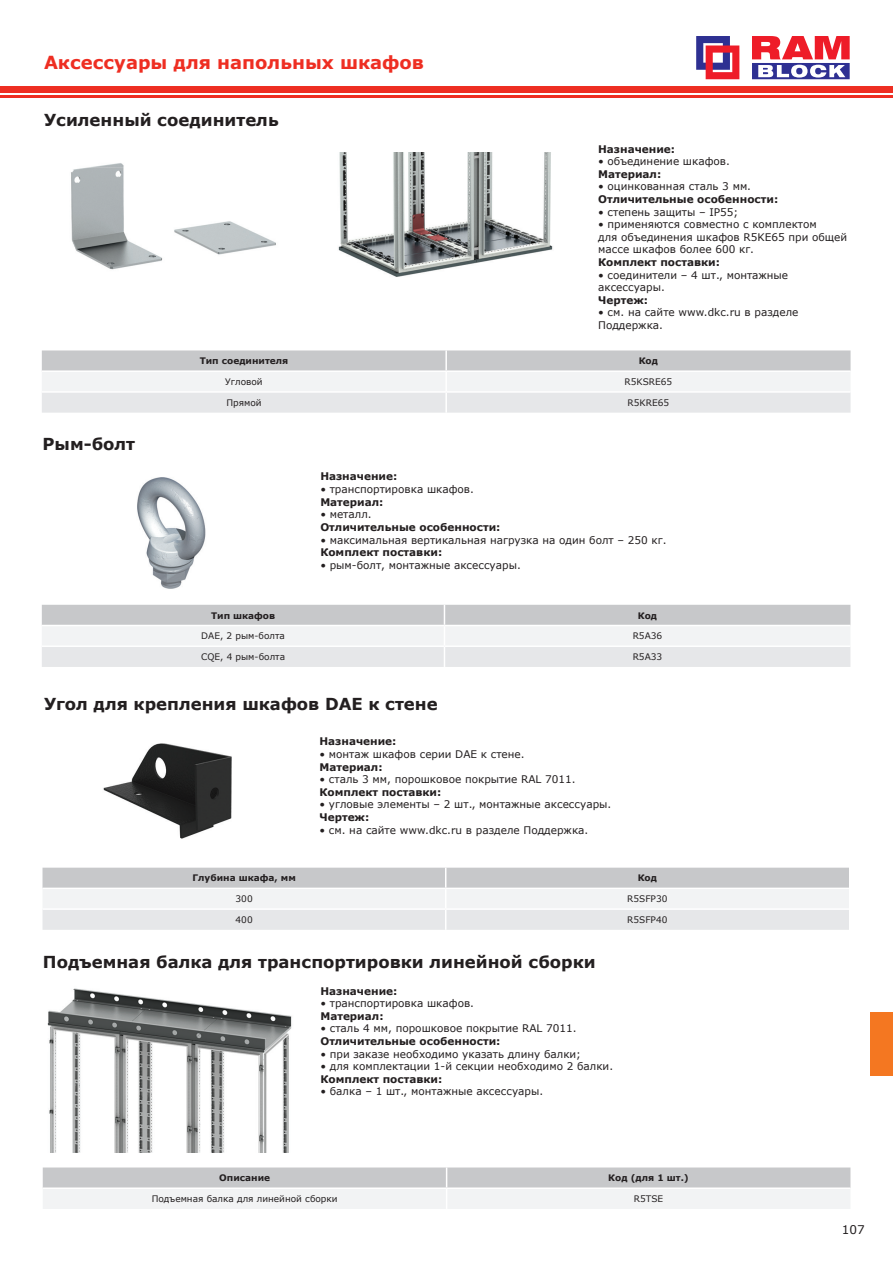
<style>
.page{position:relative;width:893px;height:1263px;background:#fff}
.page>*{position:absolute;margin:0;border:0;box-sizing:border-box;transform-origin:0 0}
.t1{font:700 18px "Verdana";color:#ee2e22}
.t2{font:700 16.5px "Verdana";color:#231f20}
.t3{font:12px "Verdana";color:#231f20}
.t4{font:10.5px/12.6px "Verdana";color:#231f20}
.t5{font:700 10.5px "Verdana";color:#231f20}
.Paragraph_table_body{font:9px "Verdana";color:#231f20}
.Shapka_6_bold{font:700 9px "Verdana";color:#231f20}
</style>
<div class="page">
<svg style="left:0;top:87px;width:2px;height:11px"></svg>
<div style="left:2px;top:87px;width:891px;height:6px;background:#ee2e22"></div>
<hr style="left:2px;top:95px;width:891px;height:3px;background:#ee2e22">
<svg style="left:696px;top:36px;width:43px;height:43px"></svg>
<svg style="left:752px;top:36px;width:98px;height:43px"></svg>
<div style="left:871px;top:1012px;width:22px;height:63px;background:#f47721"></div>
<svg style="left:42px;top:350px;width:808px;height:63px"></svg>
<hr style="left:42px;top:391px;width:404px;height:2px;background:#fff">
<hr style="left:446px;top:391px;width:404px;height:2px;background:#fff">
<hr style="left:445px;top:393px;width:2px;height:20px;background:#fff">
<img style="left:137px;top:477px;width:69px;height:112px">
<svg style="left:42px;top:605px;width:808px;height:62px"></svg>
<img style="left:103px;top:743px;width:129px;height:96px">
<svg style="left:43px;top:868px;width:806px;height:62px"></svg>
<img style="left:338px;top:153px;width:215px;height:124px">
<img style="left:71px;top:163px;width:205px;height:107px">
<img style="left:47px;top:988px;width:245px;height:164px">
<svg style="left:43px;top:1167px;width:807px;height:42px"></svg>
<p class="t1" style="left:44px;top:50px;width:382px">Аксессуары для напольных шкафов</p>
<p class="t2" style="left:44px;top:109px;width:236px">Усиленный соединитель</p>
<p class="t5" style="left:598px;top:141px;width:79px">Назначение:</p>
<p class="t4" style="left:598px;top:155px;width:133px">• объединение шкафов.</p>
<p class="t5" style="left:598px;top:167px;width:65px">Материал:</p>
<p class="t4" style="left:598px;top:180px;width:154px">• оцинкованная сталь 3 мм.</p>
<p class="t5" style="left:598px;top:192px;width:182px">Отличительные особенности:</p>
<p class="t4" style="left:598px;top:205px;width:142px">• степень защиты – IP55;</p>
<p class="t4" style="left:598px;top:218px;width:220px">• применяются совместно с комплектом</p>
<p class="t4" style="left:598px;top:231px;width:251px">для объединения шкафов R5KE65 при общей массе шкафов более 600 кг.</p>
<p class="t5" style="left:598px;top:255px;width:123px">Комплект поставки:</p>
<p class="t4" style="left:598px;top:268px;width:192px">• соединители – 4 шт., монтажные аксессуары.</p>
<p class="t5" style="left:598px;top:293px;width:51px">Чертеж:</p>
<p class="t4" style="left:598px;top:306px;width:202px">• см. на сайте www.dkc.ru в разделе<br>Поддержка.</p>
<p class="t2" style="left:43px;top:432px;width:94px">Рым-болт</p>
<p class="Shapka_6_bold" style="left:200px;top:355px;width:90px">Тип соединителя</p>
<p class="Shapka_6_bold" style="left:639px;top:355px;width:21px">Код</p>
<p class="Paragraph_table_body" style="left:225px;top:376px;width:39px">Угловой</p>
<p class="Paragraph_table_body" style="left:624px;top:376px;width:49px">R5KSRE65</p>
<p class="Paragraph_table_body" style="left:226px;top:396px;width:37px">Прямой</p>
<p class="Paragraph_table_body" style="left:628px;top:396px;width:43px">R5KRE65</p>
<p class="t5" style="left:320px;top:469px;width:79px">Назначение:</p>
<p class="t4" style="left:320px;top:483px;width:155px">• транспортировка шкафов.</p>
<p class="t5" style="left:320px;top:494px;width:65px">Материал:</p>
<p class="t4" style="left:320px;top:508px;width:53px">• металл.</p>
<p class="t5" style="left:320px;top:520px;width:182px">Отличительные особенности:</p>
<p class="t4" style="left:320px;top:533px;width:348px">• максимальная вертикальная нагрузка на один болт – 250 кг.</p>
<p class="t5" style="left:320px;top:545px;width:123px">Комплект поставки:</p>
<p class="t4" style="left:320px;top:558px;width:202px">• рым-болт, монтажные аксессуары.</p>
<p class="Shapka_6_bold" style="left:211px;top:609px;width:66px">Тип шкафов</p>
<p class="Shapka_6_bold" style="left:638px;top:609px;width:21px">Код</p>
<p class="Paragraph_table_body" style="left:201px;top:630px;width:85px">DAE, 2 рым-болта</p>
<p class="Paragraph_table_body" style="left:633px;top:630px;width:31px">R5A36</p>
<p class="Paragraph_table_body" style="left:201px;top:650px;width:85px">CQE, 4 рым-болта</p>
<p class="Paragraph_table_body" style="left:633px;top:650px;width:31px">R5A33</p>
<p class="t2" style="left:44px;top:692px;width:395px">Угол для крепления шкафов DAE к стене</p>
<p class="t5" style="left:319px;top:734px;width:79px">Назначение:</p>
<p class="t4" style="left:319px;top:748px;width:207px">• монтаж шкафов серии DAE к стене.</p>
<p class="t5" style="left:319px;top:759px;width:65px">Материал:</p>
<p class="t4" style="left:319px;top:773px;width:258px">• сталь 3 мм, порошковое покрытие RAL 7011.</p>
<p class="t5" style="left:319px;top:785px;width:123px">Комплект поставки:</p>
<p class="t4" style="left:319px;top:798px;width:293px">• угловые элементы – 2 шт., монтажные аксессуары.</p>
<p class="t5" style="left:319px;top:810px;width:51px">Чертеж:</p>
<p class="t4" style="left:319px;top:823px;width:270px">• см. на сайте www.dkc.ru в разделе Поддержка.</p>
<p class="Shapka_6_bold" style="left:192px;top:872px;width:105px">Глубина шкафа, мм</p>
<p class="Shapka_6_bold" style="left:638px;top:872px;width:21px">Код</p>
<p class="Paragraph_table_body" style="left:236px;top:893px;width:19px">300</p>
<p class="Paragraph_table_body" style="left:627px;top:893px;width:42px">R5SFP30</p>
<p class="Paragraph_table_body" style="left:236px;top:913px;width:19px">400</p>
<p class="Paragraph_table_body" style="left:627px;top:913px;width:42px">R5SFP40</p>
<p class="t2" style="left:43px;top:951px;width:554px">Подъемная балка для транспортировки линейной сборки</p>
<p class="t5" style="left:320px;top:983px;width:79px">Назначение:</p>
<p class="t4" style="left:320px;top:997px;width:155px">• транспортировка шкафов.</p>
<p class="t5" style="left:320px;top:1008px;width:65px">Материал:</p>
<p class="t4" style="left:320px;top:1022px;width:258px">• сталь 4 мм, порошковое покрытие RAL 7011.</p>
<p class="t5" style="left:320px;top:1034px;width:182px">Отличительные особенности:</p>
<p class="t4" style="left:320px;top:1047px;width:262px">• при заказе необходимо указать длину балки;</p>
<p class="t4" style="left:320px;top:1060px;width:294px">• для комплектации 1-й секции необходимо 2 балки.</p>
<p class="t5" style="left:320px;top:1071px;width:123px">Комплект поставки:</p>
<p class="t4" style="left:320px;top:1085px;width:224px">• балка – 1 шт., монтажные аксессуары.</p>
<p class="Shapka_6_bold" style="left:219px;top:1172px;width:52px">Описание</p>
<p class="Shapka_6_bold" style="left:608px;top:1172px;width:82px">Код (для 1 шт.)</p>
<p class="Paragraph_table_body" style="left:152px;top:1192px;width:187px">Подъемная балка для линейной сборки</p>
<p class="Paragraph_table_body" style="left:634px;top:1192px;width:31px">R5TSE</p>
<p class="t3" style="left:842px;top:1221px;width:24px">107</p>
</div>
